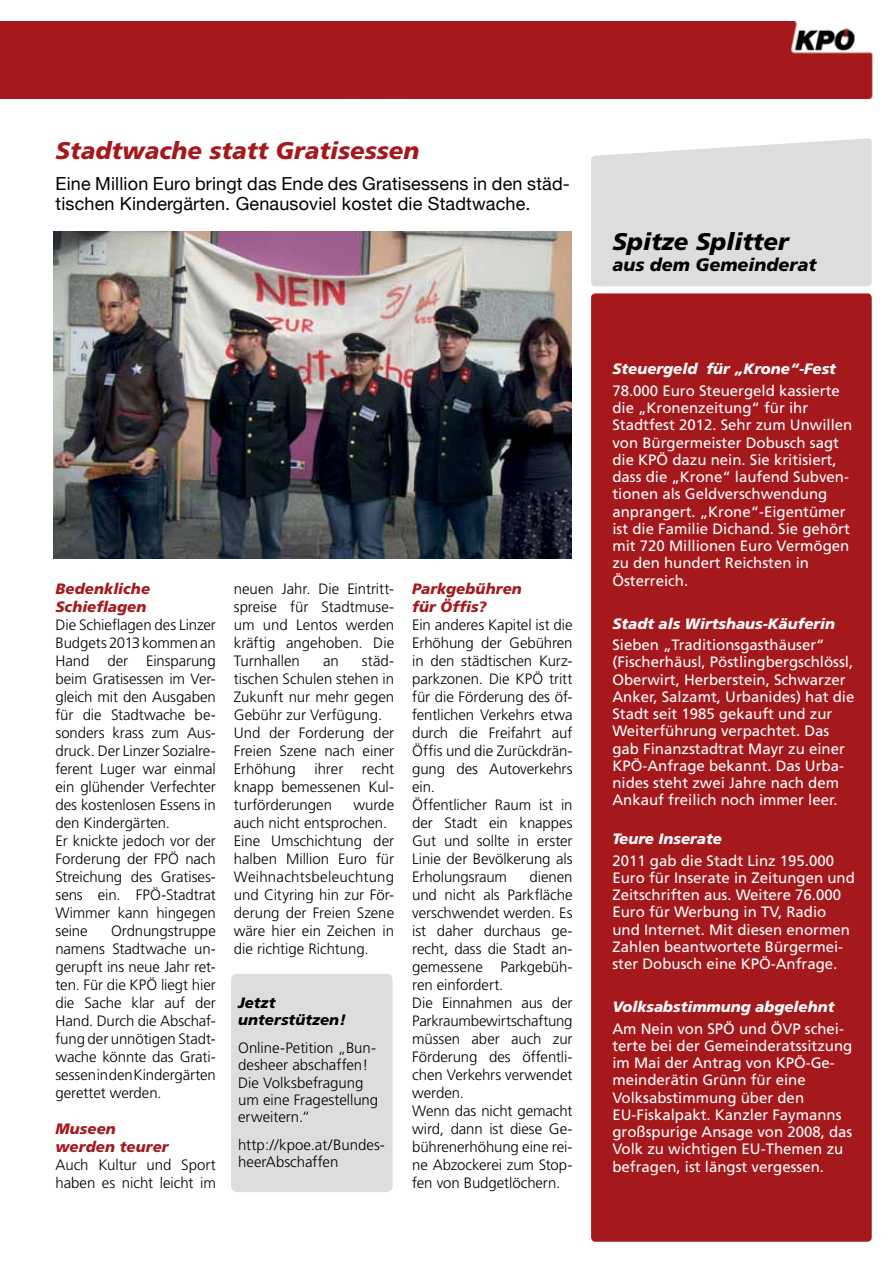
<style>
.page{position:relative;width:893px;height:1263px;background:#fff}
.page>*{position:absolute;margin:0;border:0;box-sizing:border-box;transform-origin:0 0}
.t1{font:italic 900 24px "Frutiger";color:#a5181c}
.t2{font:italic 900 24px "Frutiger";color:#000}
.t3{font:18px/19.5px "Helvetica Neue";letter-spacing:.01em;color:#000}
.t4{font:italic 900 18px "Frutiger";color:#000}
.t5{font:300 15px/18px "Frutiger";letter-spacing:-.005em;color:#000}
.t6{font:15px/17.2px "Frutiger";color:#fff}
.t7{font:italic 900 15px "Frutiger";color:#fff}
.t8{font:italic 900 15px/18px "Frutiger";letter-spacing:.005em;color:#a5181c}
.t9{font:italic 900 15px/17.2px "Frutiger";letter-spacing:.01em;color:#000}
</style>
<div class="page">
<div style="left:20px;top:21px;width:853px;height:77px;background:#a5181c"></div>
<div style="left:0;top:21px;width:20px;height:77px;background:#a5181c"></div>
<div style="left:591px;top:293px;width:281px;height:949px;background:#a5181c;border-radius:4px"></div>
<div style="left:591px;top:138px;width:281px;height:148px;background:#dcddde"></div>
<img style="left:54px;top:231px;width:517px;height:327px">
<div style="left:231px;top:974px;width:162px;height:218px;background:#dcddde;border-radius:6px"></div>
<h1 class="t1" style="left:55px;top:136px;width:365px">Stadtwache statt Gratisessen</h1>
<p class="t3" style="left:55px;top:173px;width:516px">Eine Million Euro bringt das Ende des Gratisessens in den städ&shy;tischen Kindergärten. Genausoviel kostet die Stadtwache.</p>
<p class="t8" style="left:55px;top:580px;width:96px">Bedenkliche<br>Schieflagen</p>
<p class="t5" style="left:55px;top:616px;width:162px">Die Schieflagen des Linzer<br>Budgets 2013 kommen an<br>Hand der Einsparung beim Gratisessen im Ver&shy;gleich mit den Ausgaben für die Stadtwache be&shy;sonders krass zum Aus&shy;druck. Der Linzer Sozialre&shy;ferent Luger war einmal ein glühender Verfechter des kostenlosen Essens in den Kindergärten.<br>Er knickte jedoch vor der<br>Forderung der FPÖ nach<br>Streichung des Gratises&shy;sens ein. FPÖ-Stadtrat<br>Wimmer kann hingegen seine</p>
<p class="t5" style="left:55px;top:922px;width:162px;text-align:justify;text-indent:56px">Ordnungstruppe namens Stadtwache un&shy;gerupft ins neue Jahr ret&shy;ten. Für die KPÖ liegt hier die Sache klar auf der Hand. Durch die Abschaf&shy;fung der unnötigen Stadt&shy;wache könnte das Grati&shy;sessen in den Kindergärten gerettet werden.</p>
<p class="t8" style="left:55px;top:1120px;width:115px">Museen werden teurer</p>
<p class="t5" style="left:55px;top:1156px;width:162px">Auch Kultur und Sport haben es nicht leicht im</p>
<p class="t5" style="left:234px;top:580px;width:162px;text-align:justify">neuen Jahr. Die Eintritt&shy;spreise für Stadtmuse&shy;um und Lentos werden kräftig angehoben. Die Turnhallen</p>
<p class="t5" style="left:234px;top:652px;width:162px;text-indent:128px">städ&shy;tischen Schulen stehen in<br>Zukunft nur mehr gegen<br>Gebühr zur Verfügung.<br>Und der Forderung der<br>Freien Szene nach einer<br>Erhöhung ihrer recht knapp bemessenen Kul&shy;turförderungen</p>
<p class="t5" style="left:323px;top:652px;width:17px">an</p>
<p class="t5" style="left:234px;top:796px;width:162px;text-indent:120px">wurde auch nicht entsprochen.<br>Eine Umschichtung der halben Million Euro für<br>Weihnachtsbeleuchtung und Cityring hin zur För&shy;derung der Freien Szene wäre hier ein Zeichen in die richtige Richtung.</p>
<p class="t9" style="left:238px;top:994px;width:110px">Jetzt unterstützen!</p>
<p class="t5" style="left:238px;top:1039px;width:142px;line-height:17.2px">Online-Petition „Bun&shy;desheer abschaffen!<br>Die Volksbefragung um eine Fragestellung erweitern.“</p>
<p class="t5" style="left:238px;top:1136px;width:148px;line-height:17.2px">http://kpoe.at/Bundes&shy;heerAbschaffen</p>
<p class="t8" style="left:412px;top:580px;width:111px">Parkgebühren für Öffis?</p>
<p class="t5" style="left:412px;top:616px;width:162px">Ein anderes Kapitel ist die<br>Erhöhung der Gebühren in den städtischen Kurz&shy;parkzonen. Die KPÖ tritt für die Förderung des öf&shy;fentlichen Verkehrs etwa durch die Freifahrt auf<br>Öffis und die Zurückdrän&shy;gung des Autoverkehrs ein.<br>Öffentlicher Raum ist in der Stadt ein knappes<br>Gut und sollte in erster<br>Linie der Bevölkerung als<br>Erholungsraum</p>
<p class="t5" style="left:412px;top:868px;width:162px;text-indent:117px">dienen und nicht als Parkfläche verschwendet werden. Es ist daher durchaus ge&shy;recht, dass die Stadt an&shy;gemessene Parkgebüh&shy;ren einfordert.<br>Die Einnahmen aus der<br>Parkraumbewirtschaftung müssen aber auch zur<br>Förderung des öffentli&shy;chen Verkehrs verwendet werden.<br>Wenn das nicht gemacht wird, dann ist diese Ge&shy;bührenerhöhung eine rei&shy;ne Abzockerei zum Stop&shy;fen von Budgetlöchern.</p>
<h1 class="t2" style="left:612px;top:227px;width:178px">Spitze Splitter</h1>
<p class="t4" style="left:612px;top:254px;width:205px">aus dem Gemeinderat</p>
<p class="t7" style="left:612px;top:360px;width:225px">Steuergeld für „Krone“-Fest</p>
<p class="t6" style="left:612px;top:382px;width:242px">78.000 Euro Steuergeld kassierte die „Kronenzeitung“ für ihr<br>Stadtfest 2012. Sehr zum Unwillen von Bürgermeister Dobusch sagt die KPÖ dazu nein. Sie kritisiert, dass die „Krone“ laufend Subven&shy;tionen als Geldverschwendung anprangert. „Krone“-Eigentümer ist die Familie Dichand. Sie gehört mit 720 Millionen Euro Vermögen zu den hundert Reichsten in<br>Österreich.</p>
<p class="t7" style="left:612px;top:614px;width:224px">Stadt als Wirtshaus-Käuferin</p>
<p class="t6" style="left:612px;top:636px;width:244px">Sieben „Traditionsgasthäuser“ (Fischerhäusl, Pöstlingbergschlössl, Oberwirt, Herberstein, Schwarzer Anker, Salzamt, Urbanides) hat die Stadt seit 1985 gekauft und zur Weiterführung verpachtet. Das gab Finanzstadtrat Mayr zu einer KPÖ-Anfrage bekannt. Das Urba&shy;nides steht zwei Jahre nach dem Ankauf freilich noch immer leer.</p>
<p class="t7" style="left:612px;top:830px;width:111px">Teure Inserate</p>
<p class="t6" style="left:612px;top:852px;width:244px">2011 gab die Stadt Linz 195.000<br>Euro für Inserate in Zeitungen und<br>Zeitschriften aus. Weitere 76.000<br>Euro für Werbung in TV, Radio und Internet. Mit diesen enormen<br>Zahlen beantwortete Bürgermei&shy;ster Dobusch eine KPÖ-Anfrage.</p>
<p class="t7" style="left:612px;top:998px;width:224px">Volksabstimmung abgelehnt</p>
<p class="t6" style="left:612px;top:1020px;width:242px">Am Nein von SPÖ und ÖVP schei&shy;terte bei der Gemeinderatssitzung im Mai der Antrag von KPÖ-Ge&shy;meinderätin Grünn für eine<br>Volksabstimmung über den<br>EU-Fiskalpakt. Kanzler Faymanns großspurige Ansage von 2008, das<br>Volk zu wichtigen EU-Themen zu befragen, ist längst vergessen.</p>
</div>
